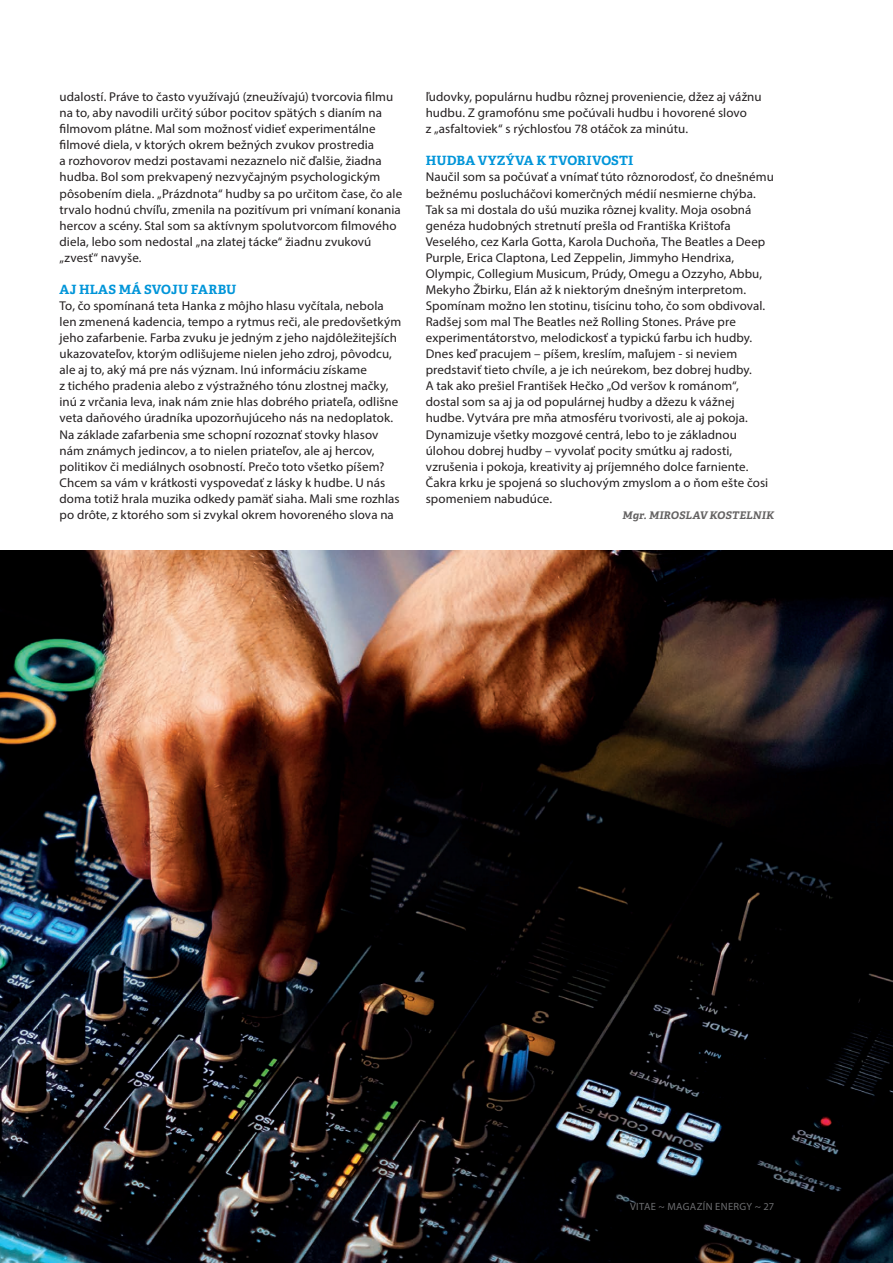
<style>
.page{position:relative;width:893px;height:1263px;background:#fff}
.page>*{position:absolute;margin:0;border:0;box-sizing:border-box;transform-origin:0 0}
.t1{font:12.75px/16px "Myriad Pro";letter-spacing:.005em;color:#231f20}
.t2{font:700 12.75px "Adelle Basic";letter-spacing:.01em;color:#0095d9}
.t3{font:10.5px "Myriad Pro";letter-spacing:.03em;color:#6c6d70}
.t4{font:italic 700 10.5px "Adelle Basic";letter-spacing:.015em;color:#646262}
</style>
<div class="page">
<img style="left:0;top:551px;width:893px;height:712px">
<p class="t1" style="left:60px;top:89px;width:344px">udalostí. Práve to často využívajú (zneužívajú) tvorcovia filmu na to, aby navodili určitý súbor pocitov spätých s dianím na filmovom plátne. Mal som možnosť vidieť experimentálne filmové diela, v ktorých okrem bežných zvukov prostredia<br>a rozhovorov medzi postavami nezaznelo nič ďalšie, žiadna hudba. Bol som prekvapený nezvyčajným psychologickým pôsobením diela. „Prázdnota“ hudby sa po určitom čase, čo ale trvalo hodnú chvíľu, zmenila na pozitívum pri vnímaní konania hercov a scény. Stal som sa aktívnym spolutvorcom filmového diela, lebo som nedostal „na zlatej tácke“ žiadnu zvukovú „zvesť“ navyše.</p>
<p class="t2" style="left:60px;top:281px;width:178px">AJ HLAS MÁ SVOJU FARBU</p>
<p class="t1" style="left:60px;top:297px;width:343px">To, čo spomínaná teta Hanka z môjho hlasu vyčítala, nebola len zmenená kadencia, tempo a rytmus reči, ale predovšetkým jeho zafarbenie. Farba zvuku je jedným z jeho najdôležitejších ukazovateľov, ktorým odlišujeme nielen jeho zdroj, pôvodcu, ale aj to, aký má pre nás význam. Inú informáciu získame<br>z tichého pradenia alebo z výstražného tónu zlostnej mačky, inú z vrčania leva, inak nám znie hlas dobrého priateľa, odlišne veta daňového úradníka upozorňujúceho nás na nedoplatok.<br>Na základe zafarbenia sme schopní rozoznať stovky hlasov nám známych jedincov, a to nielen priateľov, ale aj hercov, politikov či mediálnych osobností. Prečo toto všetko píšem?<br>Chcem sa vám v krátkosti vyspovedať z lásky k hudbe. U nás doma totiž hrala muzika odkedy pamäť siaha. Mali sme rozhlas po drôte, z ktorého som si zvykal okrem hovoreného slova na</p>
<p class="t1" style="left:426px;top:89px;width:337px">ľudovky, populárnu hudbu rôznej proveniencie, džez aj vážnu hudbu. Z gramofónu sme počúvali hudbu i hovorené slovo<br>z „asfaltoviek“ s rýchlosťou 78 otáčok za minútu.</p>
<p class="t2" style="left:426px;top:153px;width:209px">HUDBA VYZÝVA K TVORIVOSTI</p>
<p class="t1" style="left:426px;top:169px;width:350px">Naučil som sa počúvať a vnímať túto rôznorodosť, čo dnešnému bežnému poslucháčovi komerčných médií nesmierne chýba.<br>Tak sa mi dostala do ušú muzika rôznej kvality. Moja osobná genéza hudobných stretnutí prešla od Františka Krištofa Veselého, cez Karla Gotta, Karola Duchoňa, The Beatles a Deep Purple, Erica Claptona, Led Zeppelin, Jimmyho Hendrixa, Olympic, Collegium Musicum, Prúdy, Omegu a Ozzyho, Abbu, Mekyho Žbirku, Elán až k niektorým dnešným interpretom.<br>Spomínam možno len stotinu, tisícinu toho, čo som obdivoval.<br>Radšej som mal The Beatles než Rolling Stones. Práve pre experimentátorstvo, melodickosť a typickú farbu ich hudby.<br>Dnes keď pracujem – píšem, kreslím, maľujem - si neviem predstaviť tieto chvíle, a je ich neúrekom, bez dobrej hudby.<br>A tak ako prešiel František Hečko „Od veršov k románom“, dostal som sa aj ja od populárnej hudby a džezu k vážnej hudbe. Vytvára pre mňa atmosféru tvorivosti, ale aj pokoja.<br>Dynamizuje všetky mozgové centrá, lebo to je základnou úlohou dobrej hudby – vyvolať pocity smútku aj radosti, vzrušenia i pokoja, kreativity aj príjemného dolce farniente.<br>Čakra krku je spojená so sluchovým zmyslom a o ňom ešte čosi spomeniem nabudúce.</p>
<p class="t4" style="left:623px;top:508px;width:153px">Mgr. MIROSLAV KOSTELNIK</p>
<p class="t3" style="left:630px;top:1200px;width:146px">VITAE ~ MAGAZÍN ENERGY ~ 27</p>
</div>
